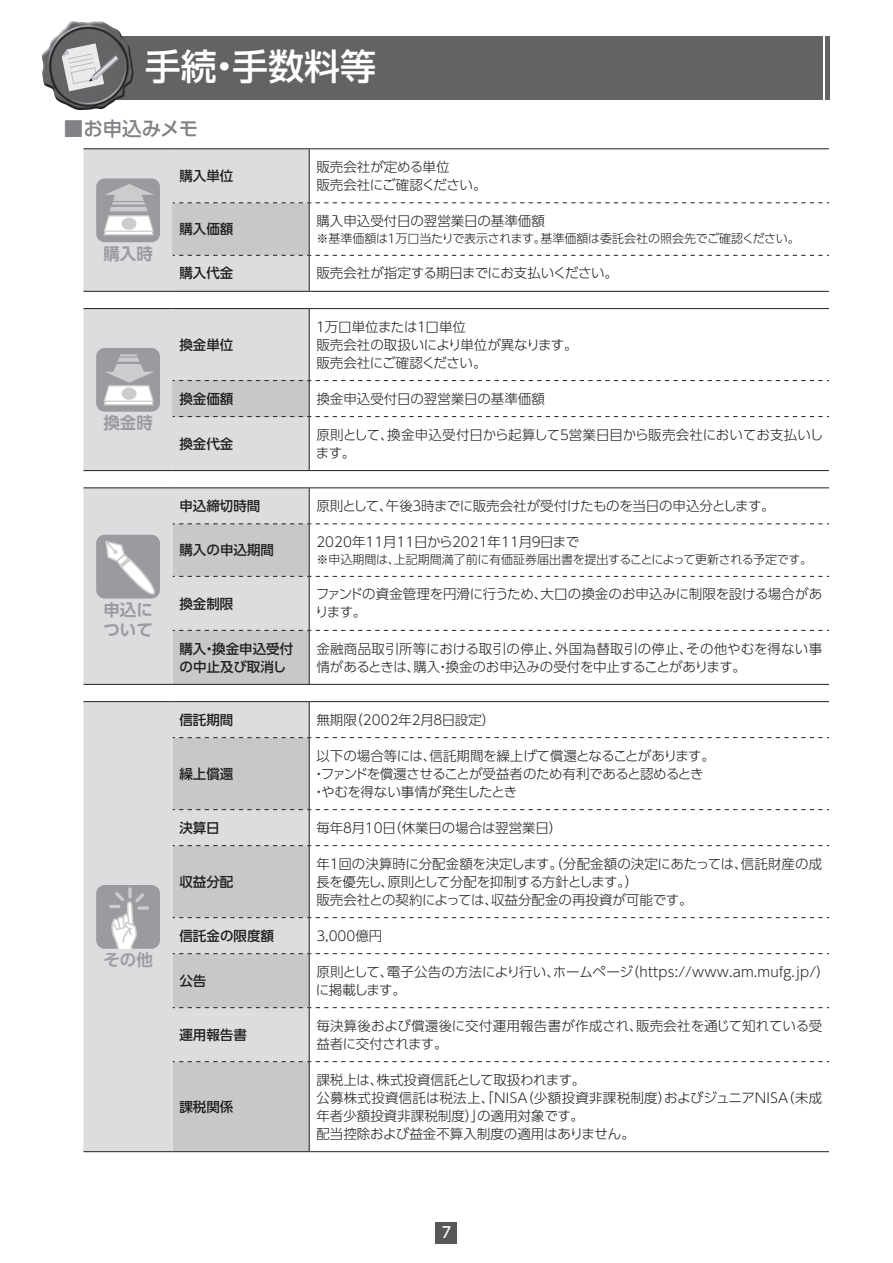
<style>
.page{position:relative;width:893px;height:1263px;background:#fff}
.page>*{position:absolute;margin:0;border:0;box-sizing:border-box;transform-origin:0 0}
.t1{font:500 36px "UD Shin Go Pro";color:#fff}
.t2{font:500 19.5px "UD Shin Go Pro";letter-spacing:-.005em;color:#808285}
.t3{font:700 16.5px/19.5px "UD Shin Go Pro De";color:#999b9e}
.t4{font:700 16.5px "UD Shin Go Pro De";color:#9d9fa2}
.t5{font:500 15px "UD Shin Go Pro";color:#fff;scale:.9 1}
.t6{font:300 13.5px/18px "UD Shin Go Pro";color:#231f20}
.t7{font:300 13.5px/18px "UD Shin Go Pro";letter-spacing:-.03em;color:#231f20}
.t8{font:500 13.5px/18px "UD Shin Go Pro";color:#231f20}
.t9{font:300 13.5px "UD Shin Go Pro";letter-spacing:-.02em;color:#231f20}
.t10{font:300 12px "UD Shin Go Pro";letter-spacing:-.02em;color:#231f20}
</style>
<div class="page">
<div style="left:436px;top:1222px;width:21px;height:21px;background:#57585a"></div>
<div style="left:83px;top:36px;width:740px;height:63px;background:#636366"></div>
<hr style="left:825px;top:36px;width:4px;height:63px;background:#636366">
<img style="left:42px;top:21px;width:92px;height:90px">
<svg style="left:62px;top:43px;width:57px;height:48px"></svg>
<hr style="left:83px;top:148px;width:90px;height:1px;background:#231f20">
<hr style="left:173px;top:148px;width:136px;height:1px;background:#231f20">
<hr style="left:309px;top:148px;width:520px;height:1px;background:#231f20">
<hr style="left:83px;top:291px;width:90px;height:1px;background:#231f20">
<hr style="left:173px;top:291px;width:136px;height:1px;background:#231f20">
<hr style="left:309px;top:291px;width:520px;height:1px;background:#231f20">
<svg style="left:83px;top:149px;width:746px;height:142px"></svg>
<hr style="left:83px;top:308px;width:90px;height:1px;background:#231f20">
<hr style="left:173px;top:308px;width:136px;height:1px;background:#231f20">
<hr style="left:309px;top:308px;width:520px;height:1px;background:#231f20">
<svg style="left:83px;top:309px;width:746px;height:162px"></svg>
<hr style="left:83px;top:684px;width:90px;height:1px;background:#231f20">
<hr style="left:173px;top:684px;width:136px;height:1px;background:#231f20">
<hr style="left:309px;top:684px;width:520px;height:1px;background:#231f20">
<hr style="left:83px;top:487px;width:90px;height:1px;background:#231f20">
<hr style="left:173px;top:487px;width:136px;height:1px;background:#231f20">
<hr style="left:309px;top:487px;width:520px;height:1px;background:#231f20">
<svg style="left:83px;top:488px;width:746px;height:196px"></svg>
<div style="left:83px;top:702px;width:226px;height:449px;background:#dcdddf"></div>
<svg style="left:173px;top:738px;width:136px;height:413px;fill:#c7c8ca"></svg>
<hr style="left:83px;top:701px;width:90px;height:1px;background:#231f20">
<hr style="left:173px;top:701px;width:136px;height:1px;background:#231f20">
<hr style="left:309px;top:701px;width:520px;height:1px;background:#231f20">
<hr style="left:309px;top:702px;width:1px;height:35px;background:#231f20">
<hr style="left:309px;top:738px;width:1px;height:71px;background:#231f20">
<hr style="left:309px;top:810px;width:1px;height:35px;background:#231f20">
<hr style="left:309px;top:846px;width:1px;height:71px;background:#231f20">
<hr style="left:309px;top:918px;width:1px;height:35px;background:#231f20">
<hr style="left:309px;top:954px;width:1px;height:53px;background:#231f20">
<hr style="left:309px;top:1008px;width:1px;height:53px;background:#231f20">
<hr style="left:309px;top:1062px;width:1px;height:89px;background:#231f20">
<svg style="left:173px;top:737px;width:656px;height:1px"></svg>
<svg style="left:173px;top:809px;width:656px;height:1px"></svg>
<svg style="left:173px;top:845px;width:656px;height:1px"></svg>
<svg style="left:173px;top:917px;width:656px;height:1px"></svg>
<svg style="left:173px;top:953px;width:656px;height:1px"></svg>
<svg style="left:173px;top:1007px;width:656px;height:1px"></svg>
<svg style="left:173px;top:1061px;width:656px;height:1px"></svg>
<hr style="left:83px;top:1151px;width:90px;height:1px;background:#231f20">
<hr style="left:173px;top:1151px;width:136px;height:1px;background:#231f20">
<hr style="left:309px;top:1151px;width:520px;height:1px;background:#231f20">
<div style="left:96px;top:885px;width:64px;height:64px;background:#999b9e;border-radius:9px"></div>
<svg style="left:128px;top:887px;width:4px;height:12px"></svg>
<svg style="left:109px;top:892px;width:35px;height:57px"></svg>
<svg style="left:138px;top:906px;width:11px;height:4px"></svg>
<h1 class="t1" style="left:145px;top:37px;width:233px">手続・手数料等</h1>
<h2 class="t2" style="left:64px;top:112px;width:136px">■お申込みメモ</h2>
<p class="t3" style="left:103px;top:243px;width:51px">購入時</p>
<p class="t3" style="left:103px;top:413px;width:51px">換金時</p>
<p class="t3" style="left:103px;top:599px;width:51px">申込について</p>
<p class="t4" style="left:103px;top:947px;width:51px">その他</p>
<p class="t8" style="left:179px;top:166px;width:55px">購入単位</p>
<p class="t6" style="left:316px;top:157px;width:172px">販売会社が定める単位<br>販売会社にご確認ください。</p>
<p class="t8" style="left:179px;top:220px;width:55px">購入価額</p>
<p class="t6" style="left:316px;top:211px;width:230px">購入申込受付日の翌営業日の基準価額</p>
<p class="t10" style="left:316px;top:228px;width:485px">※基準価額は１万口当たりで表示されます。基準価額は委託会社の照会先でご確認ください。</p>
<p class="t8" style="left:179px;top:264px;width:55px">購入代金</p>
<p class="t9" style="left:316px;top:262px;width:303px">販売会社が指定する期日までにお支払いください。</p>
<p class="t8" style="left:179px;top:335px;width:55px">換金単位</p>
<p class="t6" style="left:314px;top:317px;width:265px">１万口単位または１口単位<br>販売会社の取扱いにより単位が異なります。販売会社にご確認ください。</p>
<p class="t8" style="left:179px;top:389px;width:55px">換金価額</p>
<p class="t6" style="left:316px;top:389px;width:230px">換金申込受付日の翌営業日の基準価額</p>
<p class="t8" style="left:179px;top:434px;width:55px">換金代金</p>
<p class="t6" style="left:316px;top:425px;width:509px">原則として、換金申込受付日から起算して５営業日目から販売会社においてお支払いします。</p>
<p class="t8" style="left:179px;top:496px;width:82px">申込締切時間</p>
<p class="t7" style="left:316px;top:496px;width:460px">原則として、午後３時までに販売会社が受付けたものを当日の申込分とします。</p>
<p class="t8" style="left:179px;top:541px;width:96px">購入の申込期間</p>
<p class="t6" style="left:316px;top:532px;width:264px">2020年11月11日から2021年11月９日まで</p>
<p class="t10" style="left:316px;top:549px;width:497px">※申込期間は、上記期間満了前に有価証券届出書を提出することによって更新される予定です。</p>
<p class="t8" style="left:179px;top:594px;width:55px">換金制限</p>
<p class="t6" style="left:315px;top:585px;width:509px">ファンドの資金管理を円滑に行うため、大口の換金のお申込みに制限を設ける場合があります。</p>
<p class="t8" style="left:179px;top:639px;width:115px">購入・換金申込受付の中止及び取消し</p>
<p class="t6" style="left:316px;top:639px;width:507px">金融商品取引所等における取引の停止、外国為替取引の停止、その他やむを得ない事情があるときは、購入・換金のお申込みの受付を中止することがあります。</p>
<p class="t8" style="left:179px;top:710px;width:55px">信託期間</p>
<p class="t6" style="left:316px;top:710px;width:181px">無期限（2002年２月８日設定）</p>
<p class="t8" style="left:179px;top:764px;width:55px">繰上償還</p>
<p class="t7" style="left:312px;top:746px;width:404px;text-indent:4px">以下の場合等には、信託期間を繰上げて償還となることがあります。・ファンドを償還させることが受益者のため有利であると認めるとき・やむを得ない事情が発生したとき</p>
<p class="t8" style="left:179px;top:818px;width:42px">決算日</p>
<p class="t9" style="left:316px;top:817px;width:247px">毎年８月10日（休業日の場合は翌営業日）</p>
<p class="t8" style="left:179px;top:872px;width:55px">収益分配</p>
<p class="t6" style="left:316px;top:854px;width:507px">年１回の決算時に分配金額を決定します。（分配金額の決定にあたっては、信託財産の成長を優先し、原則として分配を抑制する方針とします。）<br>販売会社との契約によっては、収益分配金の再投資が可能です。</p>
<p class="t8" style="left:179px;top:926px;width:96px">信託金の限度額</p>
<p class="t6" style="left:316px;top:926px;width:68px">3,000億円</p>
<p class="t8" style="left:179px;top:971px;width:28px">公告</p>
<p class="t6" style="left:316px;top:962px;width:515px">原則として、電子公告の方法により行い、ホームページ（https://www.am.mufg.jp/）に掲載します。</p>
<p class="t8" style="left:179px;top:1025px;width:69px">運用報告書</p>
<p class="t6" style="left:316px;top:1016px;width:507px">毎決算後および償還後に交付運用報告書が作成され、販売会社を通じて知れている受益者に交付されます。</p>
<p class="t8" style="left:179px;top:1097px;width:55px">課税関係</p>
<p class="t6" style="left:316px;top:1070px;width:507px">課税上は、株式投資信託として取扱われます。<br>公募株式投資信託は税法上、「ＮＩＳＡ（少額投資非課税制度）およびジュニアＮＩＳＡ（未成年者少額投資非課税制度）」の適用対象です。<br>配当控除および益金不算入制度の適用はありません。</p>
<p class="t5" style="left:442px;top:1220px;width:11px">7</p>
</div>
